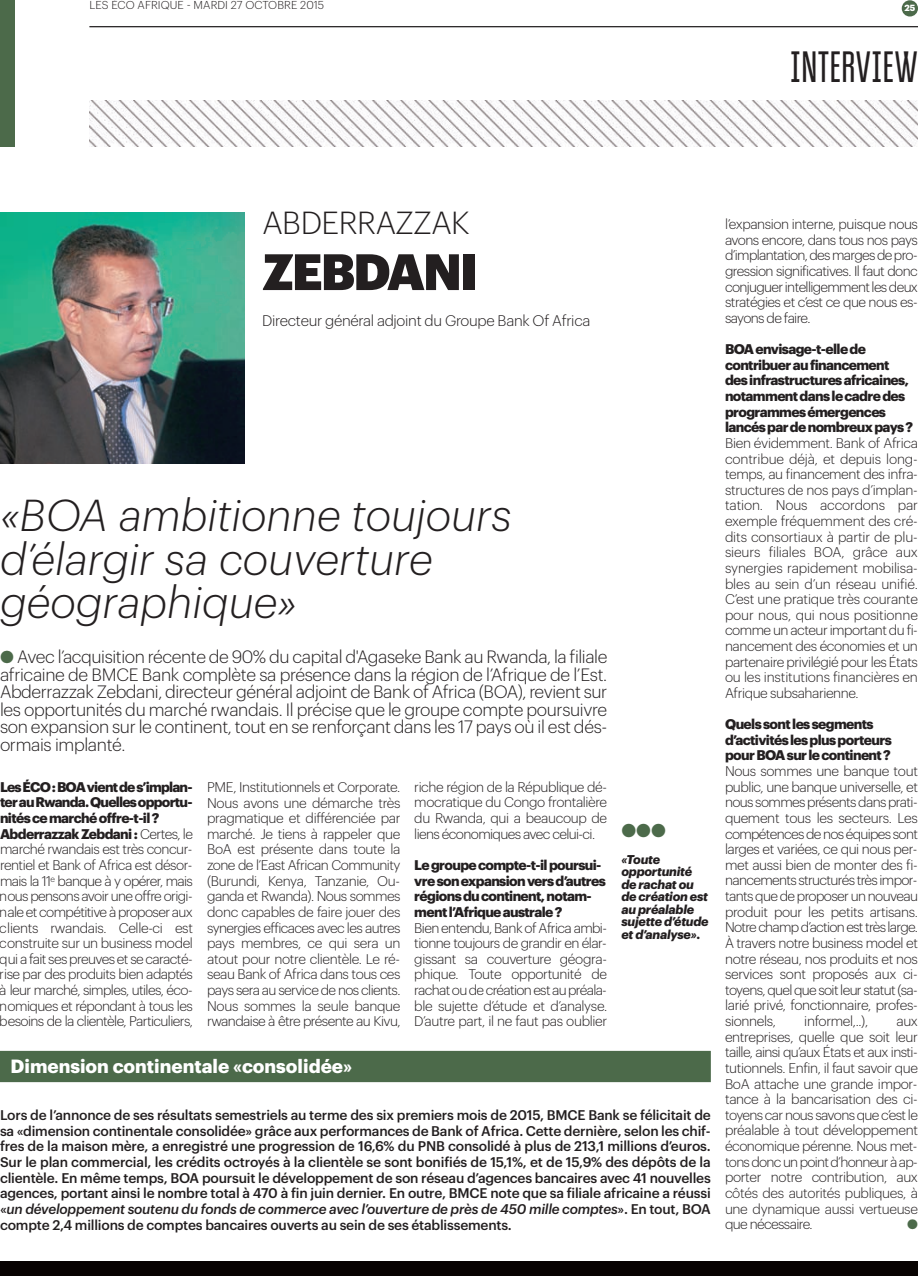
<style>
.page{position:relative;width:918px;height:1276px;background:#fff}
.page>*{position:absolute;margin:0;border:0;box-sizing:border-box;transform-origin:0 0}
.t1{font:900 50px "Graphik";letter-spacing:-.04em;color:#231f20}
.t2{font:italic 300 43.75px/43.8px "Graphik";color:#231f20}
.t3{font:43.75px "Bravo RG";letter-spacing:.005em;color:#231f20}
.t4{font:300 31.25px "Graphik";letter-spacing:-.015em;color:#231f20}
.t5{font:700 18.75px "Graphik";color:#fff}
.t6{font:18.75px "Zapf Dingbats ITC";color:#4c6a4a}
.t7{font:300 17.5px/17.5px "Graphik";letter-spacing:-.02em;color:#231f20;text-align:justify}
.t8{font:300 15px "Graphik";letter-spacing:-.02em;color:#231f20}
.t9{font:300 13.75px/15.6px "Graphik";letter-spacing:-.035em;color:#231f20;text-align:justify}
.t10{font:500 13.75px/15.6px "Graphik";letter-spacing:-.015em;color:#231f20;text-align:justify}
.t11{font:700 13.75px/15.6px "Graphik";letter-spacing:-.045em;color:#231f20}
.t12{font:13.75px "Zapf Dingbats ITC";color:#4c6a4a}
.t13{font:italic 700 12.5px/12.5px "Graphik";letter-spacing:-.02em;color:#231f20}
.t14{font:300 11.25px "Graphik";letter-spacing:.005em;color:#231f20}
.t15{font:700 8.75px "Graphik";color:#fff}
.s1{color:#4c6a4a}
.s2{font-weight:700}
.s3{font-style:normal}
.s4{font-style:italic}
</style>
<div class="page">
<img style="left:0;top:213px;width:244px;height:251px">
<div style="left:0;top:1261px;width:918px;height:15px;background:#080302"></div>
<hr style="left:89px;top:26px;width:829px;height:1px;background:#231f20">
<div style="left:0;top:0;width:14px;height:147px;background:#4c6a4a"></div>
<img style="left:89px;top:100px;width:829px;height:47px">
<div style="left:901px;top:0;width:17px;height:17px;background:#4c6a4a;border-radius:50%"></div>
<div style="left:0;top:1051px;width:711px;height:31px;background:#4c6a4a"></div>
<p class="t14" style="left:89px;top:1px;width:236px">LES ÉCO AFRIQUE - MARDI 27 OCTOBRE 2015</p>
<p class="t15" style="left:904px;top:5px;width:12px">25</p>
<h2 class="t3" style="left:790px;top:43px;width:130px">INTERVIEW</h2>
<h3 class="t4" style="left:262px;top:210px;width:209px">ABDERRAZZAK</h3>
<h1 class="t1" style="left:262px;top:254px;width:217px">ZEBDANI</h1>
<p class="t8" style="left:262px;top:314px;width:329px">Directeur général adjoint du Groupe Bank Of Africa</p>
<h2 class="t2" style="left:0;top:496px;width:513px">«BOA ambitionne toujours d’élargir sa couverture géographique»</h2>
<p class="t7" style="left:0;top:649px;width:609px"><span class="s1">●</span> Avec l’acquisition récente de 90% du capital d'Agaseke Bank au Rwanda, la filiale africaine de BMCE Bank complète sa présence dans la région de l’Afrique de l’Est.<br>Abderrazzak Zebdani, directeur général adjoint de Bank of Africa (BOA), revient sur les opportunités du marché rwandais. Il précise que le groupe compte poursuivre son expansion sur le continent, tout en se renforçant dans les 17 pays où il est dés&shy;ormais implanté.</p>
<p class="t9" style="left:0;top:780px;width:194px;text-align:left"><span class="s2">Les ÉCO : BOA vient de s’implan&shy;ter au Rwanda. Quelles opportu&shy;nités ce marché offre-t-il ?<br>Abderrazzak Zebdani :</span> Certes, le marché rwandais est très concur&shy;rentiel et Bank of Africa est désor&shy;mais la 11<sup>e</sup> banque à y opérer, mais nous pensons avoir une offre origi&shy;nale et compétitive à proposer aux clients rwandais. Celle-ci est construite sur un business model qui a fait ses preuves et se caracté&shy;rise par des produits bien adaptés à leur marché, simples, utiles, éco&shy;nomiques et répondant à tous les besoins de la clientèle, Particuliers,</p>
<p class="t9" style="left:207px;top:780px;width:195px">PME, Institutionnels et Corporate.<br>Nous avons une démarche très pragmatique et différenciée par marché. Je tiens à rappeler que BoA est présente dans toute la zone de l’East African Community (Burundi, Kenya, Tanzanie, Ou&shy;ganda et Rwanda). Nous sommes donc capables de faire jouer des synergies efficaces avec les autres pays membres, ce qui sera un atout pour notre clientèle. Le ré&shy;seau Bank of Africa dans tous ces pays sera au service de nos clients.<br>Nous sommes la seule banque rwandaise à être présente au Kivu,</p>
<p class="t9" style="left:414px;top:780px;width:194px">riche région de la République dé&shy;mocratique du Congo frontalière du Rwanda, qui a beaucoup de liens économiques avec celui-ci.</p>
<p class="t11" style="left:414px;top:858px;width:193px">Le groupe compte-t-il poursui&shy;vre son expansion vers d’autres régions du continent, notam&shy;ment l’Afrique australe ?</p>
<p class="t9" style="left:414px;top:920px;width:194px">Bien entendu, Bank of Africa ambi&shy;tionne toujours de grandir en élar&shy;gissant sa couverture géogra&shy;phique. Toute opportunité de rachat ou de création est au préala&shy;ble sujette d’étude et d’analyse.<br>D’autre part, il ne faut pas oublier</p>
<h3 class="t6" style="left:621px;top:824px;width:46px">●●●</h3>
<p class="t13" style="left:621px;top:853px;width:89px">«Toute opportunité de rachat ou de création est au préalable sujette d’étude et d’analyse»<span class="s3">.</span></p>
<h3 class="t5" style="left:11px;top:1059px;width:343px">Dimension continentale «consolidée»</h3>
<p class="t10" style="left:0;top:1108px;width:712px">Lors de l’annonce de ses résultats semestriels au terme des six premiers mois de 2015, BMCE Bank se félicitait de sa «dimension continentale consolidée» grâce aux performances de Bank of Africa. Cette dernière, selon les chif&shy;fres de la maison mère, a enregistré une progression de 16,6% du PNB consolidé à plus de 213,1 millions d’euros.<br>Sur le plan commercial, les crédits octroyés à la clientèle se sont bonifiés de 15,1%, et de 15,9% des dépôts de la clientèle. En même temps, BOA poursuit le développement de son réseau d’agences bancaires avec 41 nouvelles agences, portant ainsi le nombre total à 470 à fin juin dernier. En outre, BMCE note que sa filiale africaine a réussi «<span class="s4">un développement soutenu du fonds de commerce avec l’ouverture de près de 450 mille comptes</span>». En tout, BOA compte 2,4 millions de comptes bancaires ouverts au sein de ses établissements.</p>
<p class="t9" style="left:725px;top:217px;width:194px">l’expansion interne, puisque nous avons encore, dans tous nos pays d’implantation, des marges de pro&shy;gression significatives. Il faut donc conjuguer intelligemment les deux stratégies et c’est ce que nous es&shy;sayons de faire.</p>
<p class="t11" style="left:725px;top:342px;width:190px">BOA envisage-t-elle de contribuer au financement des infrastructures africaines, notamment dans le cadre des programmes émergences lancés par de nombreux pays ?</p>
<p class="t9" style="left:725px;top:436px;width:194px">Bien évidemment. Bank of Africa contribue déjà, et depuis long&shy;temps, au financement des infra&shy;structures de nos pays d’implan&shy;tation. Nous accordons par exemple fréquemment des cré&shy;dits consortiaux à partir de plu&shy;sieurs filiales BOA, grâce aux synergies rapidement mobilisa&shy;bles au sein d’un réseau unifié.<br>C’est une pratique très courante pour nous, qui nous positionne comme un acteur important du fi&shy;nancement des économies et un partenaire privilégié pour les États ou les institutions financières en Afrique subsaharienne.</p>
<p class="t11" style="left:725px;top:717px;width:168px">Quels sont les segments d’activités les plus porteurs pour BOA sur le continent ?</p>
<p class="t9" style="left:725px;top:764px;width:194px">Nous sommes une banque tout public, une banque universelle, et nous sommes présents dans prati&shy;quement tous les secteurs. Les compétences de nos équipes sont larges et variées, ce qui nous per&shy;met aussi bien de monter des fi&shy;nancements structurés très impor&shy;tants que de proposer un nouveau produit pour les petits artisans.<br>Notre champ d’action est très large.<br>À travers notre business model et notre réseau, nos produits et nos services sont proposés aux ci&shy;toyens, quel que soit leur statut (sa&shy;larié privé, fonctionnaire, profes&shy;sionnels,</p>
<p class="t9" style="left:804px;top:1014px;width:65px">informel,..),</p>
<p class="t9" style="left:725px;top:1014px;width:194px;text-indent:171px">aux entreprises, quelle que soit leur taille, ainsi qu’aux États et aux insti&shy;tutionnels. Enfin, il faut savoir que BoA attache une grande impor&shy;tance à la bancarisation des ci&shy;toyens car nous savons que c’est le préalable à tout développement économique pérenne. Nous met&shy;tons donc un point d’honneur à ap&shy;porter notre contribution, aux côtés des autorités publiques, à une dynamique aussi vertueuse que nécessaire.</p>
<p class="t12" style="left:907px;top:1219px;width:12px">●</p>
</div>
